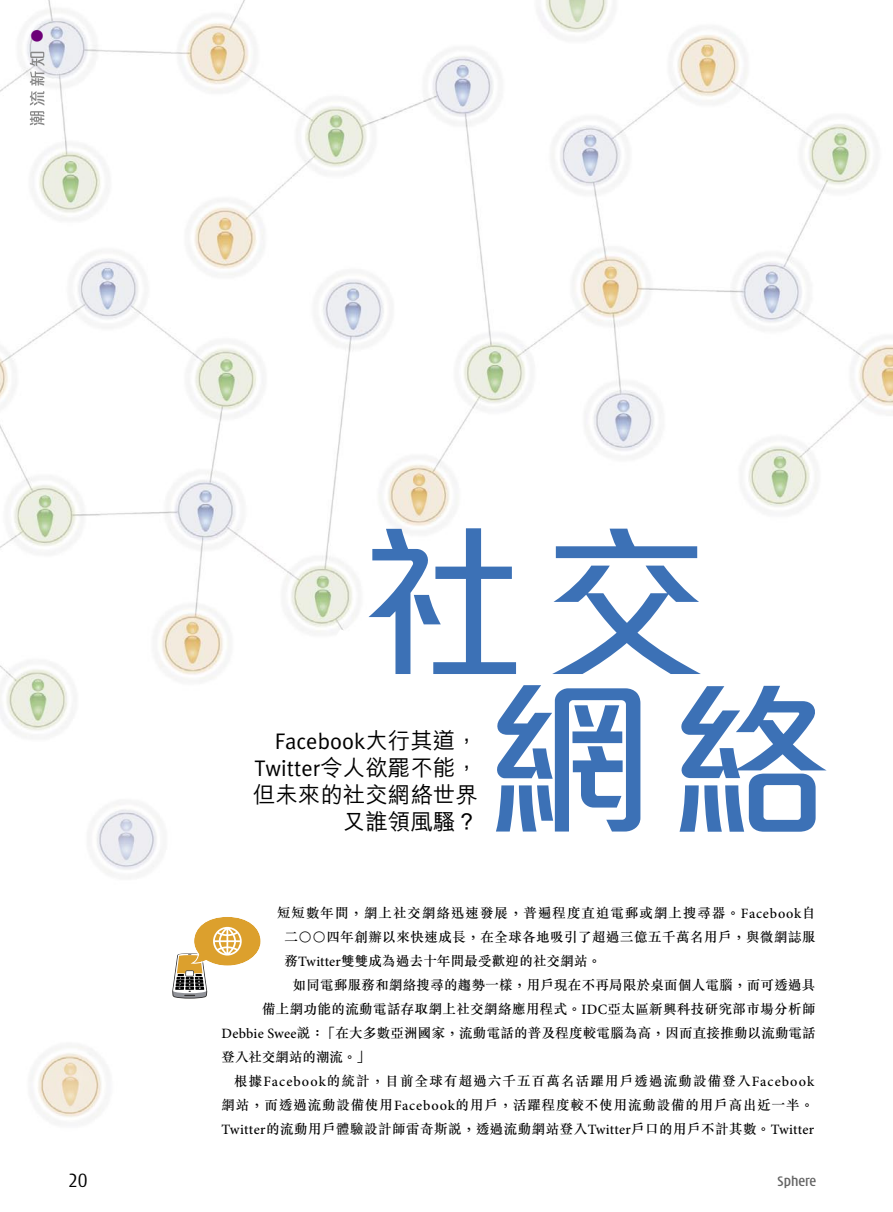
<style>
.page{position:relative;width:893px;height:1212px;background:#fff}
.page>*{position:absolute;margin:0;border:0;box-sizing:border-box;transform-origin:0 0}
.t1{font:500 33px "Meta Plus";color:#6d0078}
.Chi_standfirst{font:500 22.5px/27px "M Hei";color:#000;text-align:right}
.t2{font:300 condensed 21px "Modena";color:#000}
.t3{font:500 condensed 15px "Modena";color:#636363}
.Chi_Body_text{font:500 13.5px/24px "M Sung";letter-spacing:.03em;color:#000;text-align:justify}
.Chi_Body_text-2{font:500 13.5px "M Sung";color:#000}
.s1{font-family:"Meta Plus Normal";font-weight:400}
.s2{font-family:"Minion Pro";font-size:14.25px}
</style>
<div class="page">
<img style="left:0;top:0;width:893px;height:737px">
<img style="left:30px;top:1046px;width:76px;height:74px">
<img style="left:81px;top:792px;width:92px;height:94px;border-radius:50%">
<svg style="left:172px;top:917px;width:89px;height:81px"></svg>
<svg style="left:30px;top:52px;width:14px;height:73px"></svg>
<img style="left:530px;top:0;width:93px;height:48px">
<svg style="left:368px;top:528px;width:333px;height:146px"></svg>
<svg style="left:496px;top:685px;width:331px;height:147px"></svg>
<p class="t1" style="left:18px;top:44px;width:18px;rotate:-90deg">•</p>
<p class="Chi_standfirst" style="left:253px;top:728px;width:226px"><span class="s1">Facebook</span>大行其道，<br><span class="s1">Twitter</span>令人欲罷不能，但未來的社交網絡世界又誰領風騷？</p>
<p class="Chi_Body_text" style="left:285px;top:902px;width:533px;text-indent:-8px">短短數年間，網上社交網絡迅速發展，普遍程度直迫電郵或網上搜尋器。<span class="s2">Facebook</span>自二○○四年創辦以來快速成長，在全球各地吸引了超過三億五千萬名用戶，與微網誌服務<span class="s2">Twitter</span>雙雙成為過去十年間最受歡迎的社交網站。</p>
<p class="Chi_Body_text" style="left:293px;top:974px;width:524px">如同電郵服務和網絡搜尋的趨勢一樣，用戶現在不再局限於桌面個人電腦，而可透過具</p>
<p class="Chi_Body_text" style="left:262px;top:998px;width:555px">備上網功能的流動電話存取網上社交網絡應用程式。<span class="s2">IDC</span>亞太區新興科技研究部市場分析師</p>
<p class="Chi_Body_text" style="left:222px;top:1022px;width:595px"><span class="s2">Debbie Swee</span>說：「在大多數亞洲國家，流動電話的普及程度較電腦為高，因而直接推動以流動電話</p>
<p class="Chi_Body_text-2" style="left:222px;top:1050px;width:150px">登入社交網站的潮流。」</p>
<p class="Chi_Body_text" style="left:222px;top:1070px;width:594px;text-indent:13px">根據<span class="s2">Facebook</span>的統計，目前全球有超過六千五百萬名活躍用戶透過流動設備登入<span class="s2">Facebook</span>網站，而透過流動設備使用<span class="s2">Facebook</span>的用戶，活躍程度較不使用流動設備的用戶高出近一半。<span class="s2">Twitter</span>的流動用戶體驗設計師雷奇斯說，透過流動網站登入<span class="s2">Twitter</span>戶口的用戶不計其數。<span class="s2">Twitter</span></p>
<p class="t2" style="left:68px;top:1170px;width:21px">20</p>
<p class="t3" style="left:778px;top:1174px;width:40px">Sphere</p>
</div>
